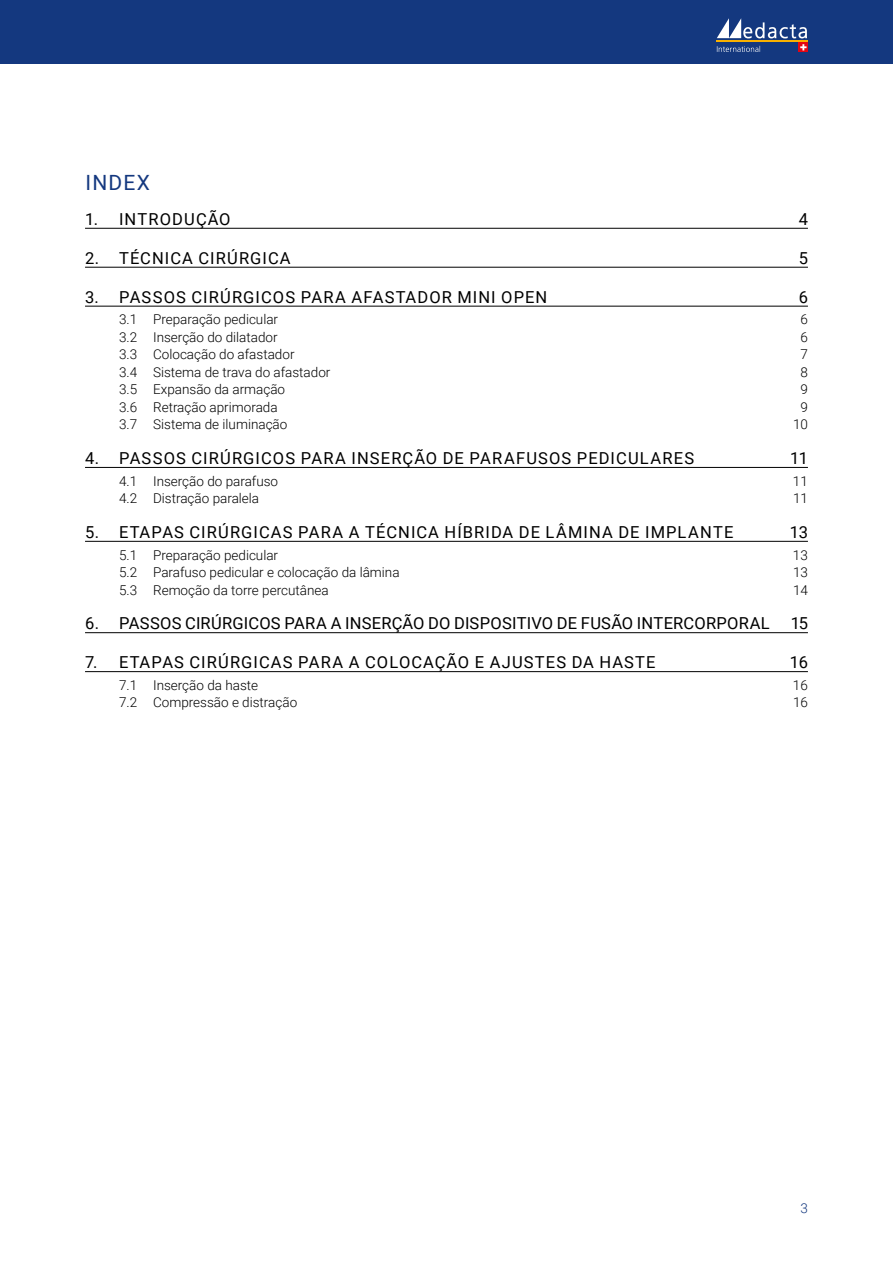
<style>
.page{position:relative;width:893px;height:1263px;background:#fff}
.page>*{position:absolute;margin:0;border:0;box-sizing:border-box;transform-origin:0 0}
.t1{font:21px "Roboto";letter-spacing:.06em;color:#14387f}
.t2{font:16.5px "Roboto";letter-spacing:.065em;color:#000}
.t3{font:16.5px "Roboto";letter-spacing:.01em;color:#000}
.t4{font:300 13.5px "Roboto";color:#000}
.t5{font:300 13.5px "Roboto";color:#14387f}
</style>
<div class="page">
<div style="left:0;top:0;width:893px;height:64px;background:#14387f"></div>
<hr style="left:716px;top:40px;width:92px;height:1px;background:#f9b000">
<svg style="left:717px;top:18px;width:90px;height:20px"></svg>
<svg style="left:799px;top:43px;width:9px;height:9px"></svg>
<svg style="left:800px;top:44px;width:6px;height:6px"></svg>
<svg style="left:717px;top:46px;width:43px;height:6px"></svg>
<hr style="left:85px;top:228px;width:723px;height:1px;background:#000">
<hr style="left:85px;top:267px;width:723px;height:1px;background:#000">
<hr style="left:85px;top:306px;width:723px;height:1px;background:#000">
<hr style="left:85px;top:467px;width:723px;height:1px;background:#000">
<hr style="left:85px;top:541px;width:723px;height:1px;background:#000">
<hr style="left:85px;top:632px;width:723px;height:1px;background:#000">
<hr style="left:85px;top:671px;width:723px;height:1px;background:#000">
<h1 class="t1" style="left:85px;top:168px;width:66px">INDEX</h1>
<p class="t2" style="left:85px;top:207px;width:147px">1. INTRODUÇÃO</p>
<p class="t2" style="left:799px;top:207px;width:11px">4</p>
<p class="t2" style="left:85px;top:246px;width:207px">2. TÉCNICA CIRÚRGICA</p>
<p class="t2" style="left:799px;top:246px;width:11px">5</p>
<p class="t2" style="left:85px;top:285px;width:464px">3. PASSOS CIRÚRGICOS PARA AFASTADOR MINI OPEN</p>
<p class="t2" style="left:799px;top:285px;width:11px">6</p>
<p class="t4" style="left:119px;top:310px;width:161px">3.1 Preparação pedicular</p>
<p class="t4" style="left:800px;top:310px;width:9px">6</p>
<p class="t4" style="left:119px;top:328px;width:160px">3.2 Inserção do dilatador</p>
<p class="t4" style="left:800px;top:328px;width:9px">6</p>
<p class="t4" style="left:119px;top:345px;width:177px">3.3 Colocação do afastador</p>
<p class="t4" style="left:800px;top:345px;width:9px">7</p>
<p class="t4" style="left:119px;top:363px;width:213px">3.4 Sistema de trava do afastador</p>
<p class="t4" style="left:800px;top:363px;width:9px">8</p>
<p class="t4" style="left:119px;top:380px;width:168px">3.5 Expansão da armação</p>
<p class="t4" style="left:800px;top:380px;width:9px">9</p>
<p class="t4" style="left:119px;top:397px;width:160px">3.6 Retração aprimorada</p>
<p class="t4" style="left:800px;top:397px;width:9px">9</p>
<p class="t4" style="left:119px;top:415px;width:170px">3.7 Sistema de iluminação</p>
<p class="t4" style="left:793px;top:415px;width:16px">10</p>
<p class="t2" style="left:85px;top:446px;width:611px">4. PASSOS CIRÚRGICOS PARA INSERÇÃO DE PARAFUSOS PEDICULARES</p>
<p class="t2" style="left:790px;top:446px;width:19px">11</p>
<p class="t4" style="left:119px;top:471px;width:161px">4.1 Inserção do parafuso</p>
<p class="t4" style="left:793px;top:471px;width:16px">11</p>
<p class="t4" style="left:119px;top:489px;width:142px">4.2 Distração paralela</p>
<p class="t4" style="left:793px;top:489px;width:16px">11</p>
<p class="t2" style="left:85px;top:520px;width:650px">5. ETAPAS CIRÚRGICAS PARA A TÉCNICA HÍBRIDA DE LÂMINA DE IMPLANTE</p>
<p class="t2" style="left:790px;top:520px;width:19px">13</p>
<p class="t4" style="left:119px;top:545px;width:161px">5.1 Preparação pedicular</p>
<p class="t4" style="left:793px;top:545px;width:16px">13</p>
<p class="t4" style="left:119px;top:563px;width:282px">5.2 Parafuso pedicular e colocação da lâmina</p>
<p class="t4" style="left:793px;top:563px;width:16px">13</p>
<p class="t4" style="left:119px;top:580px;width:211px">5.3 Remoção da torre percutânea</p>
<p class="t4" style="left:793px;top:580px;width:16px">14</p>
<p class="t3" style="left:85px;top:612px;width:686px">6. PASSOS CIRÚRGICOS PARA A INSERÇÃO DO DISPOSITIVO DE FUSÃO INTERCORPORAL</p>
<p class="t2" style="left:791px;top:612px;width:19px">15</p>
<p class="t2" style="left:85px;top:651px;width:572px">7. ETAPAS CIRÚRGICAS PARA A COLOCAÇÃO E AJUSTES DA HASTE</p>
<p class="t2" style="left:790px;top:651px;width:19px">16</p>
<p class="t4" style="left:119px;top:676px;width:141px">7.1 Inserção da haste</p>
<p class="t4" style="left:793px;top:676px;width:16px">16</p>
<p class="t4" style="left:119px;top:693px;width:180px">7.2 Compressão e distração</p>
<p class="t4" style="left:793px;top:693px;width:16px">16</p>
<p class="t5" style="left:800px;top:1198px;width:9px">3</p>
</div>
